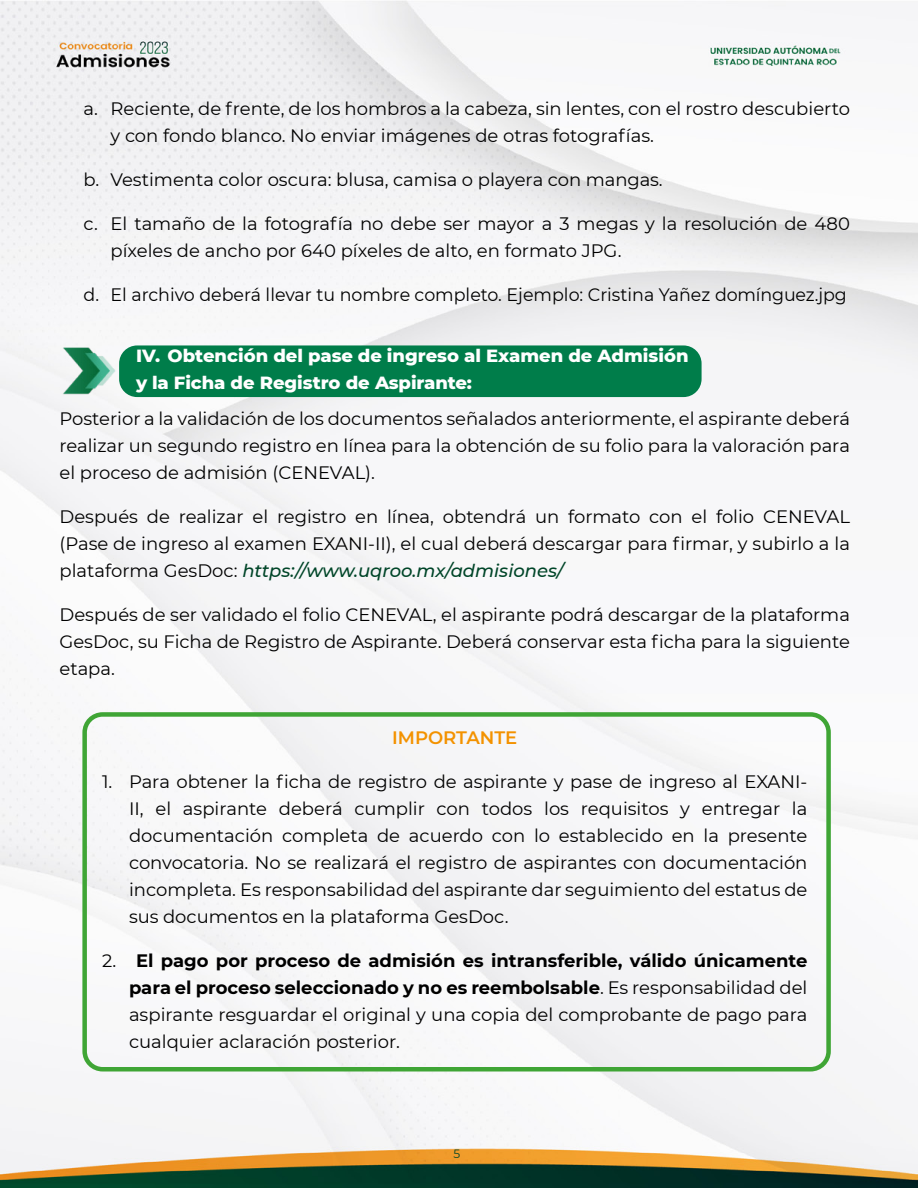
<style>
.page{position:relative;width:918px;height:1188px;background:#fff}
.page>*{position:absolute;margin:0;border:0;box-sizing:border-box;transform-origin:0 0}
.t1{font:18px/27px "Montserrat";color:#000;text-align:justify}
.t2{font:800 18px/27px "Montserrat";color:#fff}
.t3{font:600 18px "Montserrat";color:#f39200}
.t4{font:12px "Montserrat";color:#004528}
.s1{font-weight:500;font-style:italic;color:#004528}
.s2{font-weight:700}
</style>
<div class="page">
<img style="left:0;top:0;width:918px;height:1188px">
<img style="left:60px;top:344px;width:58px;height:52px">
<div style="left:119px;top:345px;width:583px;height:52px;background:#007d4a;border-radius:18px"></div>
<div style="left:82px;top:712px;width:749px;height:359px;border:4px solid #3fa535;border-radius:18px"></div>
<p class="t1" style="left:111px;top:95px;width:741px;text-indent:-27px">a. Reciente, de frente, de los hombros a la cabeza, sin lentes, con el rostro descubierto y con fondo blanco. No enviar imágenes de otras fotografías.</p>
<p class="t1" style="left:84px;top:166px;width:581px">b. Vestimenta color oscura: blusa, camisa o playera con mangas.</p>
<p class="t1" style="left:111px;top:210px;width:741px;text-indent:-27px">c. El tamaño de la fotografía no debe ser mayor a 3 megas y la resolución de 480 píxeles de ancho por 640 píxeles de alto, en formato JPG.</p>
<p class="t1" style="left:84px;top:281px;width:765px">d. El archivo deberá llevar tu nombre completo. Ejemplo: Cristina Yañez domínguez.jpg</p>
<p class="t2" style="left:136px;top:341px;width:554px">IV. Obtención del pase de ingreso al Examen de Admisión y la Ficha de Registro de Aspirante:</p>
<p class="t1" style="left:60px;top:404px;width:792px">Posterior a la validación de los documentos señalados anteriormente, el aspirante deberá realizar un segundo registro en línea para la obtención de su folio para la valoración para el proceso de admisión (CENEVAL).</p>
<p class="t1" style="left:60px;top:502px;width:792px">Después de realizar el registro en línea, obtendrá un formato con el folio CENEVAL (Pase de ingreso al examen EXANI-II), el cual deberá descargar para firmar, y subirlo a la plataforma GesDoc: <span class="s1">https://www.uqroo.mx/admisiones/</span></p>
<p class="t1" style="left:60px;top:600px;width:792px">Después de ser validado el folio CENEVAL, el aspirante podrá descargar de la plataforma GesDoc, su Ficha de Registro de Aspirante. Deberá conservar esta ficha para la siguiente etapa.</p>
<p class="t3" style="left:392px;top:725px;width:127px">IMPORTANTE</p>
<p class="t1" style="left:129px;top:768px;width:680px;text-indent:-27px">1. Para obtener la ficha de registro de aspirante y pase de ingreso al EXANI-II, el aspirante deberá cumplir con todos los requisitos y entregar la documentación completa de acuerdo con lo establecido en la presente convocatoria. No se realizará el registro de aspirantes con documentación incompleta. Es responsabilidad del aspirante dar seguimiento del estatus de sus documentos en la plataforma GesDoc.</p>
<p class="t1" style="left:129px;top:947px;width:680px;text-indent:-27px">2. <span class="s2">El pago por proceso de admisión es intransferible, válido únicamente para el proceso seleccionado y no es reembolsable</span>. Es responsabilidad del aspirante resguardar el original y una copia del comprobante de pago para cualquier aclaración posterior.</p>
<p class="t4" style="left:453px;top:1146px;width:8px">5</p>
</div>
